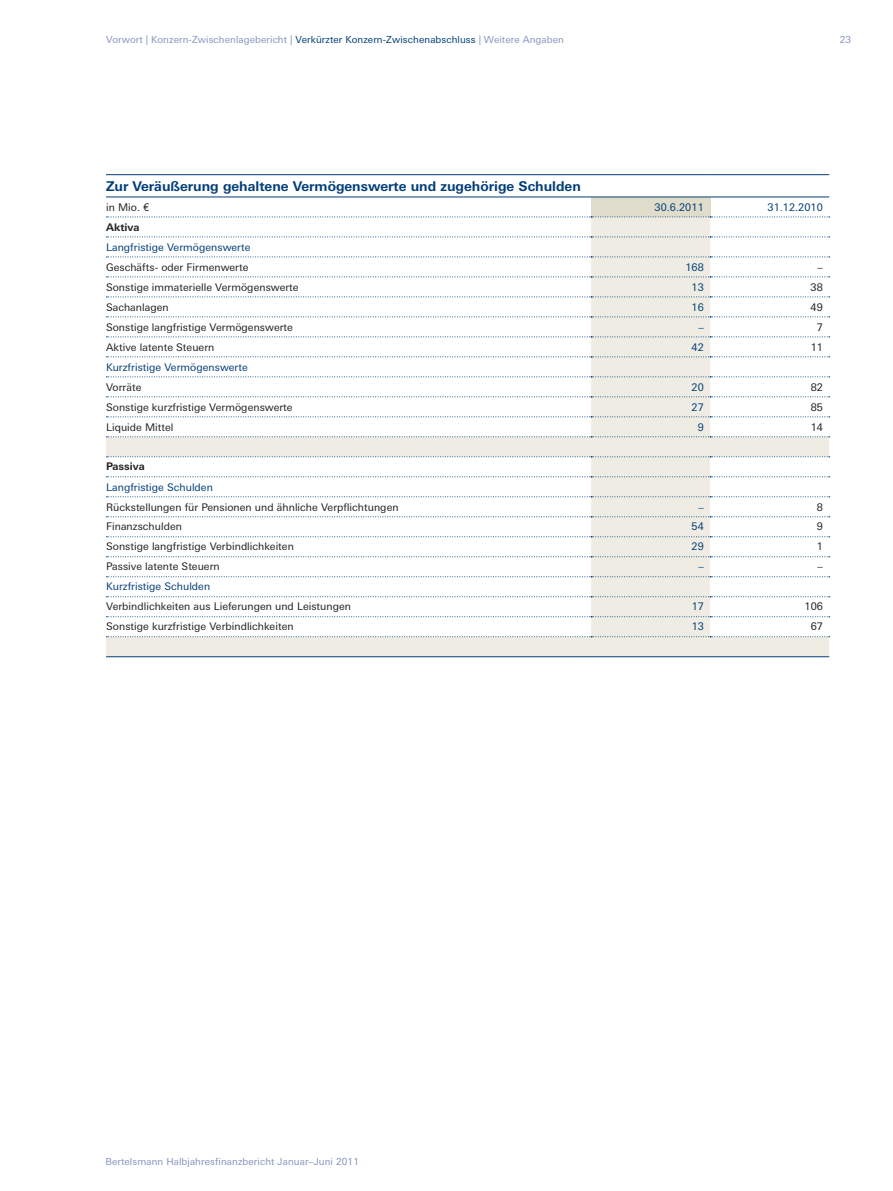
<style>
.page{position:relative;width:893px;height:1191px;background:#fff}
.page>*{position:absolute;margin:0;border:0;box-sizing:border-box;transform-origin:0 0}
.t1{font:700 13.5px "LT Univers Basic";color:#003d78}
.t2{font:10.5px "LT Univers Basic";letter-spacing:.005em;color:#231f20}
.t3{font:10.5px "LT Univers Basic";letter-spacing:.005em;color:#003d78}
.t4{font:700 10.5px "LT Univers Basic";letter-spacing:.005em;color:#231f20}
.t5{font:9.75px "LT Univers Basic";letter-spacing:.01em;color:#8395bd}
.s1{color:#003d78}
</style>
<div class="page">
<div style="left:591px;top:197px;width:119px;height:20px;background:#e0dccb"></div>
<svg style="left:106px;top:217px;width:723px;height:439px"></svg>
<hr style="left:106px;top:174px;width:485px;height:1px;background:#003d78">
<hr style="left:591px;top:174px;width:119px;height:1px;background:#003d78">
<hr style="left:710px;top:174px;width:119px;height:1px;background:#003d78">
<hr style="left:106px;top:197px;width:485px;height:1px;background:#003d78">
<hr style="left:710px;top:197px;width:119px;height:1px;background:#003d78">
<hr style="left:591px;top:197px;width:119px;height:1px;background:#003d78">
<hr style="left:106px;top:656px;width:485px;height:1px;background:#003d78">
<hr style="left:591px;top:656px;width:119px;height:1px;background:#003d78">
<hr style="left:710px;top:656px;width:119px;height:1px;background:#003d78">
<svg style="left:106px;top:216px;width:724px;height:1px"></svg>
<svg style="left:106px;top:236px;width:724px;height:1px"></svg>
<svg style="left:106px;top:256px;width:724px;height:1px"></svg>
<svg style="left:106px;top:276px;width:724px;height:1px"></svg>
<svg style="left:106px;top:296px;width:724px;height:1px"></svg>
<svg style="left:106px;top:316px;width:724px;height:1px"></svg>
<svg style="left:106px;top:336px;width:724px;height:1px"></svg>
<svg style="left:106px;top:356px;width:724px;height:1px"></svg>
<svg style="left:106px;top:376px;width:724px;height:1px"></svg>
<svg style="left:106px;top:396px;width:724px;height:1px"></svg>
<svg style="left:106px;top:416px;width:724px;height:1px"></svg>
<svg style="left:106px;top:436px;width:724px;height:1px"></svg>
<svg style="left:106px;top:456px;width:724px;height:181px"></svg>
<p class="t5" style="left:106px;top:34px;width:459px">Vorwort | Konzern-Zwischenlagebericht | <span class="s1">Verkürzter Konzern-Zwischenabschluss</span> | Weitere Angaben</p>
<p class="t5" style="left:840px;top:34px;width:13px">23</p>
<p class="t1" style="left:106px;top:178px;width:476px">Zur Veräußerung gehaltene Vermögenswerte und zugehörige Schulden</p>
<p class="t2" style="left:106px;top:201px;width:45px">in Mio. €</p>
<p class="t3" style="left:655px;top:201px;width:51px">30.6.2011</p>
<p class="t3" style="left:768px;top:201px;width:57px">31.12.2010</p>
<p class="t4" style="left:106px;top:220px;width:35px">Aktiva</p>
<p class="t3" style="left:106px;top:241px;width:146px">Langfristige Vermögenswerte</p>
<p class="t2" style="left:106px;top:261px;width:144px">Geschäfts- oder Firmenwerte</p>
<p class="t3" style="left:685px;top:261px;width:20px">168</p>
<p class="t2" style="left:817px;top:261px;width:7px">–</p>
<p class="t2" style="left:106px;top:281px;width:194px">Sonstige immaterielle Vermögenswerte</p>
<p class="t3" style="left:692px;top:281px;width:14px">13</p>
<p class="t2" style="left:811px;top:281px;width:14px">38</p>
<p class="t2" style="left:106px;top:301px;width:64px">Sachanlagen</p>
<p class="t3" style="left:692px;top:301px;width:14px">16</p>
<p class="t2" style="left:811px;top:301px;width:14px">49</p>
<p class="t2" style="left:106px;top:321px;width:188px">Sonstige langfristige Vermögenswerte</p>
<p class="t3" style="left:698px;top:321px;width:7px">–</p>
<p class="t2" style="left:817px;top:321px;width:8px">7</p>
<p class="t2" style="left:106px;top:341px;width:110px">Aktive latente Steuern</p>
<p class="t3" style="left:692px;top:341px;width:14px">42</p>
<p class="t2" style="left:811px;top:341px;width:14px">11</p>
<p class="t3" style="left:106px;top:361px;width:143px">Kurzfristige Vermögenswerte</p>
<p class="t2" style="left:106px;top:381px;width:37px">Vorräte</p>
<p class="t3" style="left:692px;top:381px;width:14px">20</p>
<p class="t2" style="left:811px;top:381px;width:14px">82</p>
<p class="t2" style="left:106px;top:401px;width:188px">Sonstige kurzfristige Vermögenswerte</p>
<p class="t3" style="left:692px;top:401px;width:14px">27</p>
<p class="t2" style="left:811px;top:401px;width:14px">85</p>
<p class="t2" style="left:106px;top:421px;width:69px">Liquide Mittel</p>
<p class="t3" style="left:698px;top:421px;width:8px">9</p>
<p class="t2" style="left:811px;top:421px;width:14px">14</p>
<p class="t4" style="left:106px;top:460px;width:40px">Passiva</p>
<p class="t3" style="left:106px;top:481px;width:108px">Langfristige Schulden</p>
<p class="t2" style="left:106px;top:501px;width:294px">Rückstellungen für Pensionen und ähnliche Verpflichtungen</p>
<p class="t2" style="left:817px;top:501px;width:8px">8</p>
<p class="t2" style="left:106px;top:521px;width:77px">Finanzschulden</p>
<p class="t3" style="left:692px;top:521px;width:14px">54</p>
<p class="t2" style="left:817px;top:521px;width:8px">9</p>
<p class="t2" style="left:106px;top:541px;width:189px">Sonstige langfristige Verbindlichkeiten</p>
<p class="t3" style="left:692px;top:541px;width:14px">29</p>
<p class="t2" style="left:817px;top:541px;width:8px">1</p>
<p class="t2" style="left:106px;top:561px;width:115px">Passive latente Steuern</p>
<p class="t3" style="left:698px;top:561px;width:7px">–</p>
<p class="t2" style="left:818px;top:561px;width:7px">–</p>
<p class="t3" style="left:106px;top:580px;width:106px">Kurzfristige Schulden</p>
<p class="t2" style="left:106px;top:600px;width:246px">Verbindlichkeiten aus Lieferungen und Leistungen</p>
<p class="t3" style="left:692px;top:600px;width:14px">17</p>
<p class="t2" style="left:805px;top:600px;width:20px">106</p>
<p class="t2" style="left:106px;top:620px;width:189px">Sonstige kurzfristige Verbindlichkeiten</p>
<p class="t3" style="left:692px;top:620px;width:14px">13</p>
<p class="t2" style="left:811px;top:620px;width:14px">67</p>
<p class="t5" style="left:105px;top:1155px;width:255px">Bertelsmann Halbjahresfinanzbericht Januar–Juni 2011</p>
</div>
